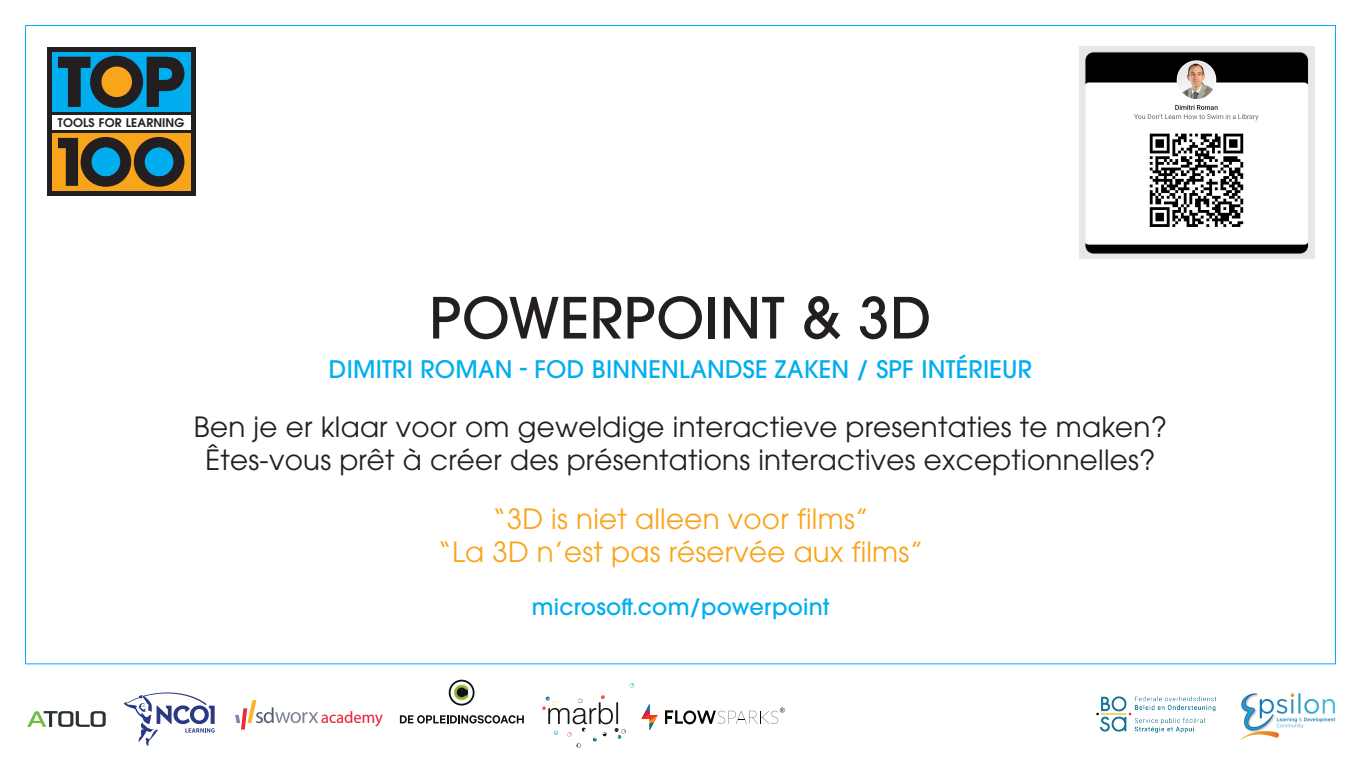
<style>
.page{position:relative;width:1361px;height:766px;background:#fff}
.page>*{position:absolute;margin:0;border:0;box-sizing:border-box;transform-origin:0 0}
.t1{font:500 56.25px "ITC Avant Garde Pro";letter-spacing:.01em;color:#231f20}
.t2{font:27.75px/33.3px "ITC Avant Garde Pro";letter-spacing:.01em;color:#231f20;text-align:center}
.t3{font:27.75px/33.3px "ITC Avant Garde Pro";letter-spacing:.01em;color:#f9a51b;text-align:center}
.t4{font:500 24px "ITC Avant Garde Pro";letter-spacing:.01em;color:#00aeef}
.t5{font:500 22.5px "ITC Avant Garde Pro";letter-spacing:.01em;color:#00aeef}
.t6{font:600 11.85px "Avant Garde";letter-spacing:.01em;color:#231f20}
</style>
<div class="page">
<img style="left:1240px;top:693px;width:96px;height:47px">
<img style="left:1096px;top:696px;width:121px;height:37px">
<div style="left:47px;top:47px;width:149px;height:149px;background:#231f20"></div>
<div style="left:52px;top:52px;width:138px;height:60px;background:#00aeef"></div>
<div style="left:52px;top:115px;width:138px;height:14px;background:#fff"></div>
<div style="left:52px;top:133px;width:138px;height:57px;background:#f9a51b"></div>
<svg style="left:58px;top:137px;width:126px;height:50px"></svg>
<svg style="left:58px;top:56px;width:126px;height:52px"></svg>
<div style="left:101px;top:66px;width:31px;height:31px;background:#f9a51b;border-radius:50%"></div>
<div style="left:92px;top:147px;width:28px;height:29px;background:#00aeef;border-radius:50%"></div>
<div style="left:145px;top:147px;width:28px;height:29px;background:#00aeef;border-radius:50%"></div>
<div style="left:1079px;top:47px;width:235px;height:212px;background:#e6e7e9"></div>
<svg style="left:124px;top:692px;width:91px;height:53px"></svg>
<svg style="left:629px;top:683px;width:5px;height:4px"></svg>
<svg style="left:542px;top:695px;width:84px;height:52px"></svg>
<svg style="left:665px;top:707px;width:120px;height:17px"></svg>
<svg style="left:641px;top:703px;width:17px;height:27px"></svg>
<svg style="left:235px;top:700px;width:148px;height:29px"></svg>
<svg style="left:27px;top:711px;width:79px;height:15px"></svg>
<svg style="left:400px;top:715px;width:124px;height:8px"></svg>
<svg style="left:449px;top:679px;width:25px;height:26px"></svg>
<svg style="left:450px;top:681px;width:23px;height:22px"></svg>
<img style="left:1086px;top:53px;width:221px;height:201px">
<div style="left:1084px;top:51px;width:225px;height:203px;border:1px solid #e6e7e9;border-radius:9px"></div>
<p class="t6" style="left:58px;top:115px;width:128px">TOOLS FOR LEARNING</p>
<h1 class="t1" style="left:429px;top:282px;width:503px">POWERPOINT &amp; 3D</h1>
<p class="t4" style="left:329px;top:354px;width:705px">DIMITRI ROMAN - FOD BINNENLANDSE ZAKEN / SPF INTÉRIEUR</p>
<p class="t2" style="left:194px;top:409px;width:974px">Ben je er klaar voor om geweldige interactieve presentaties te maken?<br>Êtes-vous prêt à créer des présentations interactives exceptionnelles?</p>
<p class="t3" style="left:438px;top:501px;width:487px">“3D is niet alleen voor films”<br>“La 3D n’est pas réservée aux films”</p>
<p class="t5" style="left:532px;top:592px;width:299px">microsoft.com/powerpoint</p>
</div>
